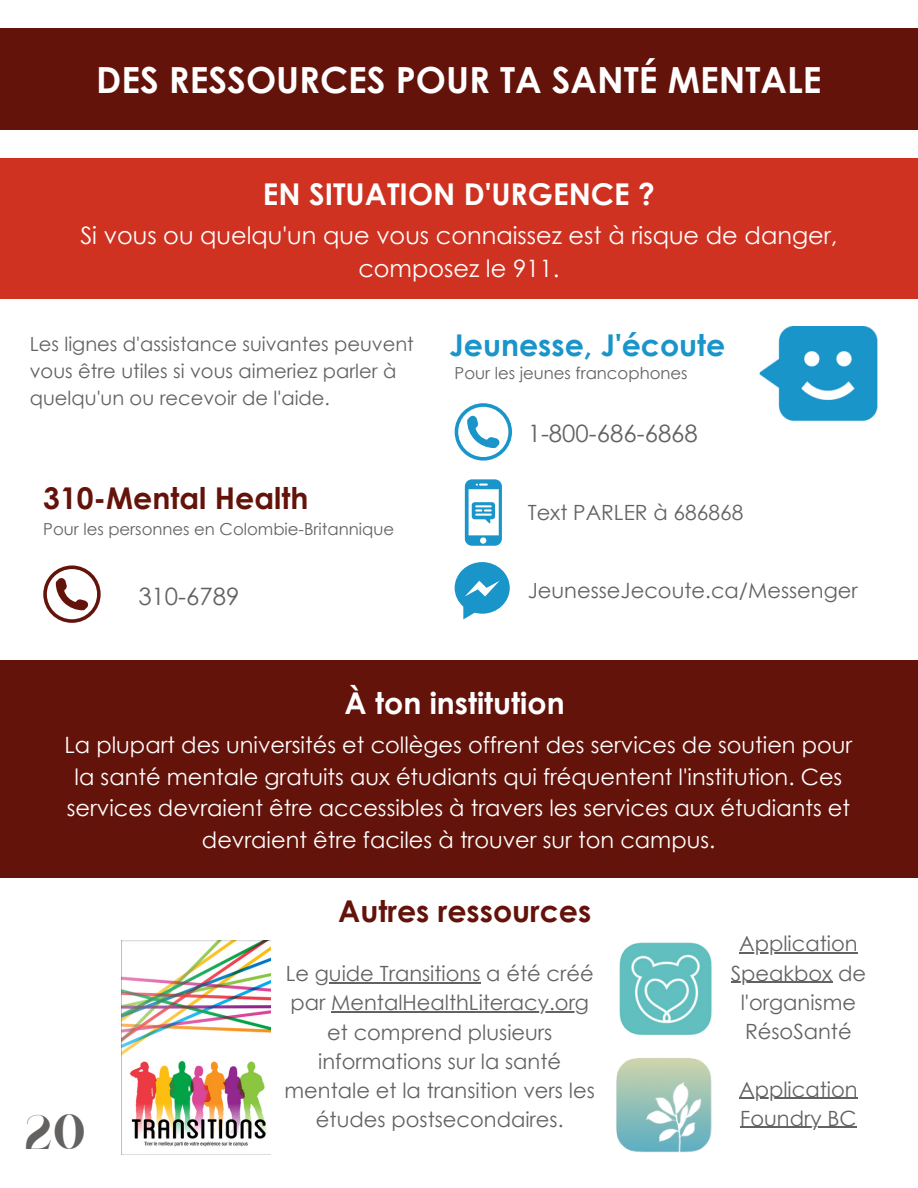
<style>
.page{position:relative;width:918px;height:1188px;background:#fff}
.page>*{position:absolute;margin:0;border:0;box-sizing:border-box;transform-origin:0 0}
.t1{font:39.9px "London";color:#646161}
.t2{font:700 36px "Century Gothic";color:#fff}
.t3{font:700 30px "Century Gothic";color:#fff}
.t4{font:700 30px "Century Gothic";color:#64130a}
.t5{font:700 30px "Century Gothic";color:#1995ca}
.t6{font:24px/32.7px "Century Gothic";color:#fff;text-align:center}
.t7{font:24px "Century Gothic";color:#646161}
.t8{font:22.5px/31.5px "Century Gothic";color:#fff;text-align:center}
.t9{font:21px/29.2px "Century Gothic";color:#646161;text-align:center}
.t10{font:19.5px/27px "Century Gothic";color:#646161}
.t11{font:16.5px "Century Gothic";color:#646161}
</style>
<div class="page">
<div style="left:0;top:29px;width:918px;height:100px;background:#64130a"></div>
<div style="left:0;top:159px;width:918px;height:140px;background:#cf3221"></div>
<div style="left:0;top:660px;width:918px;height:218px;background:#64130a"></div>
<img style="left:759px;top:327px;width:119px;height:95px">
<svg style="left:43px;top:565px;width:58px;height:58px"></svg>
<svg style="left:455px;top:403px;width:57px;height:58px"></svg>
<svg style="left:465px;top:479px;width:37px;height:67px"></svg>
<svg style="left:455px;top:562px;width:55px;height:57px"></svg>
<img style="left:619px;top:942px;width:93px;height:93px">
<img style="left:121px;top:941px;width:150px;height:214px">
<img style="left:616px;top:1058px;width:96px;height:95px">
<hr style="left:739px;top:952px;width:119px;height:2px;background:#646161">
<hr style="left:731px;top:982px;width:101px;height:1px;background:#646161">
<hr style="left:739px;top:1098px;width:119px;height:1px;background:#646161">
<hr style="left:740px;top:1127px;width:117px;height:1px;background:#646161">
<hr style="left:315px;top:982px;width:165px;height:1px;background:#646161">
<hr style="left:331px;top:1012px;width:258px;height:1px;background:#646161">
<h2 class="t2" style="left:96px;top:56px;width:727px">DES RESSOURCES POUR TA SANTÉ MENTALE</h2>
<h3 class="t3" style="left:263px;top:175px;width:394px">EN SITUATION D'URGENCE ?</h3>
<p class="t6" style="left:80px;top:218px;width:759px">Si vous ou quelqu'un que vous connaissez est à risque de danger, composez le 911.</p>
<p class="t10" style="left:30px;top:330px;width:386px">Les lignes d'assistance suivantes peuvent vous être utiles si vous aimeriez parler à quelqu'un ou recevoir de l'aide.</p>
<h3 class="t4" style="left:43px;top:479px;width:267px">310-Mental Health</h3>
<p class="t11" style="left:43px;top:518px;width:352px">Pour les personnes en Colombie-Britannique</p>
<p class="t7" style="left:138px;top:581px;width:103px">310-6789</p>
<h3 class="t5" style="left:450px;top:326px;width:277px">Jeunesse, J'écoute</h3>
<p class="t11" style="left:455px;top:363px;width:235px">Pour les jeunes francophones</p>
<p class="t7" style="left:528px;top:418px;width:172px">1-800-686-6868</p>
<p class="t9" style="left:528px;top:498px;width:217px">Text PARLER à 686868</p>
<p class="t9" style="left:528px;top:575px;width:332px">JeunesseJecoute.ca/Messenger</p>
<h3 class="t3" style="left:345px;top:683px;width:222px">À ton institution</h3>
<p class="t8" style="left:65px;top:729px;width:789px">La plupart des universités et collèges offrent des services de soutien pour la santé mentale gratuits aux étudiants qui fréquentent l'institution. Ces services devraient être accessibles à travers les services aux étudiants et devraient être faciles à trouver sur ton campus.</p>
<h1 class="t1" style="left:24px;top:1105px;width:63px">20</h1>
<h3 class="t4" style="left:338px;top:892px;width:255px">Autres ressources</h3>
<p class="t9" style="left:285px;top:958px;width:312px">Le guide Transitions a été créé par MentalHealthLiteracy.org et comprend plusieurs informations sur la santé mentale et la transition vers les études postsecondaires.</p>
<p class="t9" style="left:731px;top:928px;width:137px">Application<br>Speakbox de l'organisme<br>RésoSanté</p>
<p class="t9" style="left:739px;top:1074px;width:120px;text-align:left">Application<br>Foundry BC</p>
</div>
